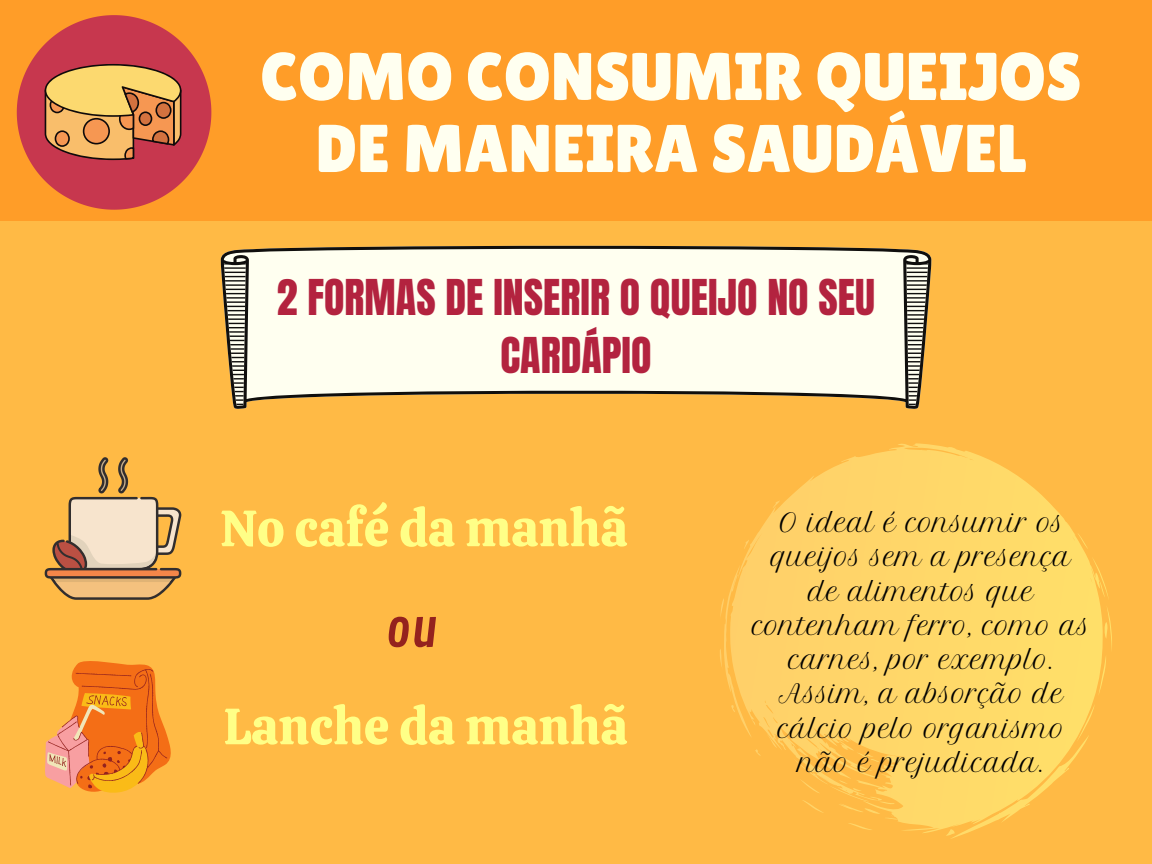
<style>
.page{position:relative;width:1152px;height:864px;background:#ffba45}
.page>*{position:absolute;margin:0;border:0;box-sizing:border-box;transform-origin:0 0}
.t1{font:67.5px/72px "Lilita One";color:#fffff0;text-align:center}
.t2{font:51px "Calistoga";color:#ffff87}
.t3{font:51px "Contrail One";color:#94221e}
.t4{font:42px/58.5px "Anton";color:#b3233f;text-align:center}
.t5{font:24.9px/34.2px "Petit Formal Script";color:#000;text-align:center}
</style>
<div class="page">
<div style="left:0;top:0;width:1152px;height:221px;background:#ff9d28"></div>
<svg style="left:17px;top:15px;width:194px;height:195px"></svg>
<svg style="left:221px;top:246px;width:710px;height:163px;fill:#fffff0"></svg>
<svg style="left:224px;top:263px;width:704px;height:143px;background:#f2edd7"></svg>
<svg style="left:45px;top:457px;width:136px;height:143px"></svg>
<svg style="left:45px;top:661px;width:126px;height:132px"></svg>
<svg style="left:720px;top:443px;width:392px;height:396px;fill:#ffd469"></svg>
<h1 class="t1" style="left:260px;top:40px;width:823px">COMO CONSUMIR QUEIJOS<br>DE MANEIRA SAUDÁVEL</h1>
<h3 class="t4" style="left:277px;top:269px;width:600px">2 FORMAS DE INSERIR O QUEIJO NO SEU<br>CARDÁPIO</h3>
<h2 class="t2" style="left:220px;top:495px;width:409px">No café da manhã</h2>
<h2 class="t3" style="left:385px;top:599px;width:53px">ou</h2>
<h2 class="t2" style="left:224px;top:693px;width:406px">Lanche da manhã</h2>
<p class="t5" style="left:752px;top:506px;width:340px">O ideal é consumir os queijos sem a presença<br>de alimentos que contenham ferro, como as carnes, por exemplo.<br>Assim, a absorção de cálcio pelo organismo não é prejudicada.</p>
</div>
